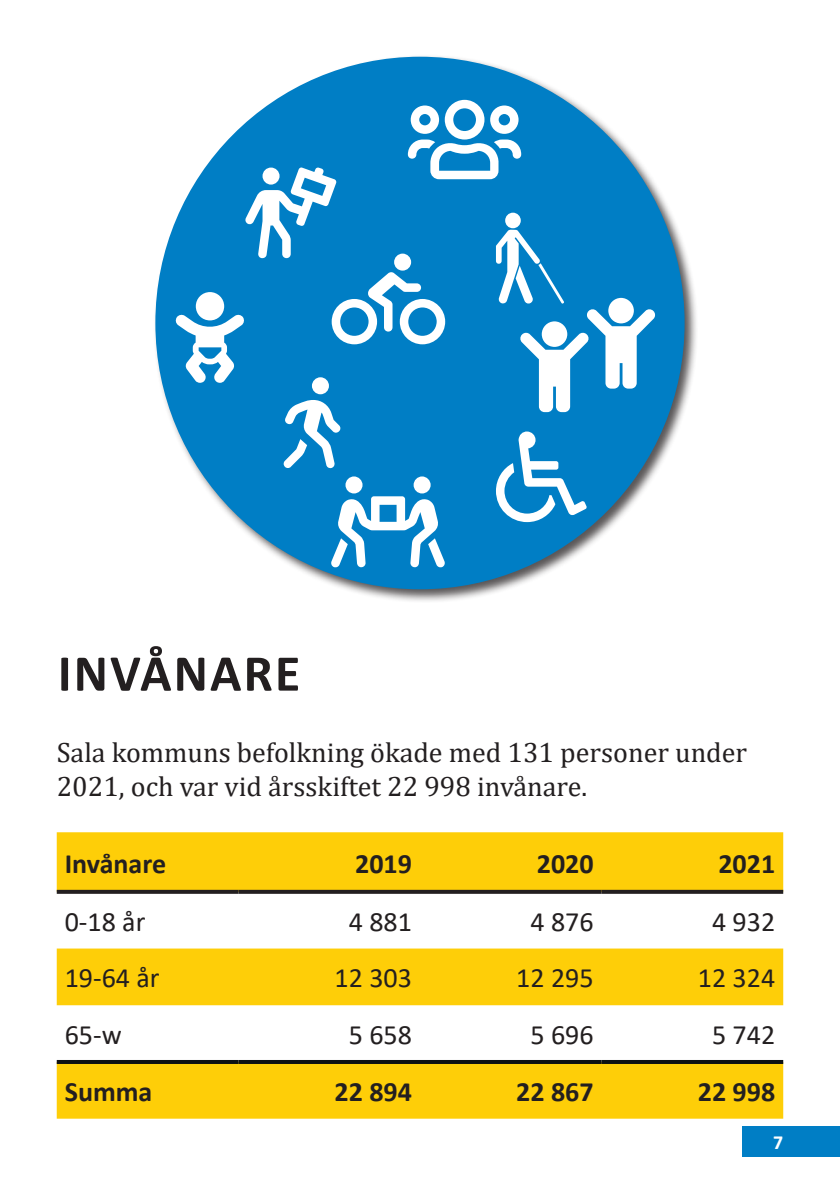
<style>
.page{position:relative;width:840px;height:1191px;background:#fff}
.page>*{position:absolute;margin:0;border:0;box-sizing:border-box;transform-origin:0 0}
.t1{font:90.8px/86.2px "Font Awesome 5 Pro";color:#fff}
.t2{font:700 52px "Calibri";letter-spacing:.04em;color:#231f20}
.t3{font:28px/33.6px "Cambria";color:#231f20}
.t4{font:28px "Calibri";color:#231f20}
.t5{font:700 28px "Calibri";color:#231f20}
.t6{font:700 20px "Calibri";color:#fff}
</style>
<div class="page">
<div style="left:153px;top:54px;width:545px;height:549px;background:#231f20;opacity:.75"></div>
<div style="left:155px;top:57px;width:529px;height:532px;background:#007ec5;border-radius:50%"></div>
<svg style="left:57px;top:832px;width:725px;height:286px;fill:#fece08"></svg>
<svg style="left:57px;top:889px;width:181px;height:4px"></svg>
<svg style="left:238px;top:889px;width:182px;height:4px"></svg>
<svg style="left:420px;top:889px;width:181px;height:4px"></svg>
<svg style="left:601px;top:889px;width:181px;height:4px"></svg>
<hr style="left:57px;top:1060px;width:181px;height:4px;background:#0e1113">
<hr style="left:238px;top:1060px;width:182px;height:4px;background:#0e1113">
<hr style="left:420px;top:1060px;width:181px;height:4px;background:#0e1113">
<hr style="left:601px;top:1060px;width:181px;height:4px;background:#0e1113">
<div style="left:742px;top:1126px;width:97px;height:31px;background:#007ec5"></div>
<svg style="left:175px;top:100px;width:480px;height:468px"></svg>
<h1 class="t1" style="left:407px;top:96px;width:115px">◆▲▲</h1>
<h1 class="t1" style="left:331px;top:170px;width:115px;text-indent:-86px">▲□■▲■ ■</h1>
<h1 class="t1" style="left:495px;top:215px;width:70px">●■</h1>
<h1 class="t1" style="left:283px;top:379px;width:61px">●■</h1>
<h2 class="t2" style="left:58px;top:636px;width:244px">INVÅNARE</h2>
<h1 class="t1" style="left:495px;top:433px;width:92px">●</h1>
<p class="t3" style="left:57px;top:735px;width:691px">Sala kommuns befolkning ökade med 131 personer under<br>2021, och var vid årsskiftet 22 998 invånare.</p>
<p class="t5" style="left:65px;top:843px;width:103px">Invånare</p>
<p class="t5" style="left:355px;top:843px;width:58px">2019</p>
<p class="t5" style="left:536px;top:843px;width:58px">2020</p>
<p class="t5" style="left:718px;top:843px;width:58px">2021</p>
<p class="t4" style="left:65px;top:902px;width:82px">0-18 år</p>
<p class="t4" style="left:348px;top:902px;width:65px">4 881</p>
<p class="t4" style="left:530px;top:902px;width:65px">4 876</p>
<p class="t4" style="left:711px;top:902px;width:65px">4 932</p>
<p class="t4" style="left:65px;top:958px;width:96px">19-64 år</p>
<p class="t4" style="left:334px;top:958px;width:79px">12 303</p>
<p class="t4" style="left:516px;top:958px;width:79px">12 295</p>
<p class="t4" style="left:697px;top:958px;width:79px">12 324</p>
<p class="t4" style="left:65px;top:1015px;width:58px">65-w</p>
<p class="t4" style="left:348px;top:1015px;width:65px">5 658</p>
<p class="t4" style="left:530px;top:1015px;width:65px">5 696</p>
<p class="t4" style="left:711px;top:1015px;width:65px">5 742</p>
<p class="t5" style="left:65px;top:1071px;width:89px">Summa</p>
<p class="t5" style="left:334px;top:1071px;width:79px">22 894</p>
<p class="t5" style="left:516px;top:1071px;width:79px">22 867</p>
<p class="t5" style="left:697px;top:1071px;width:79px">22 998</p>
<p class="t6" style="left:772px;top:1128px;width:12px">7</p>
</div>
